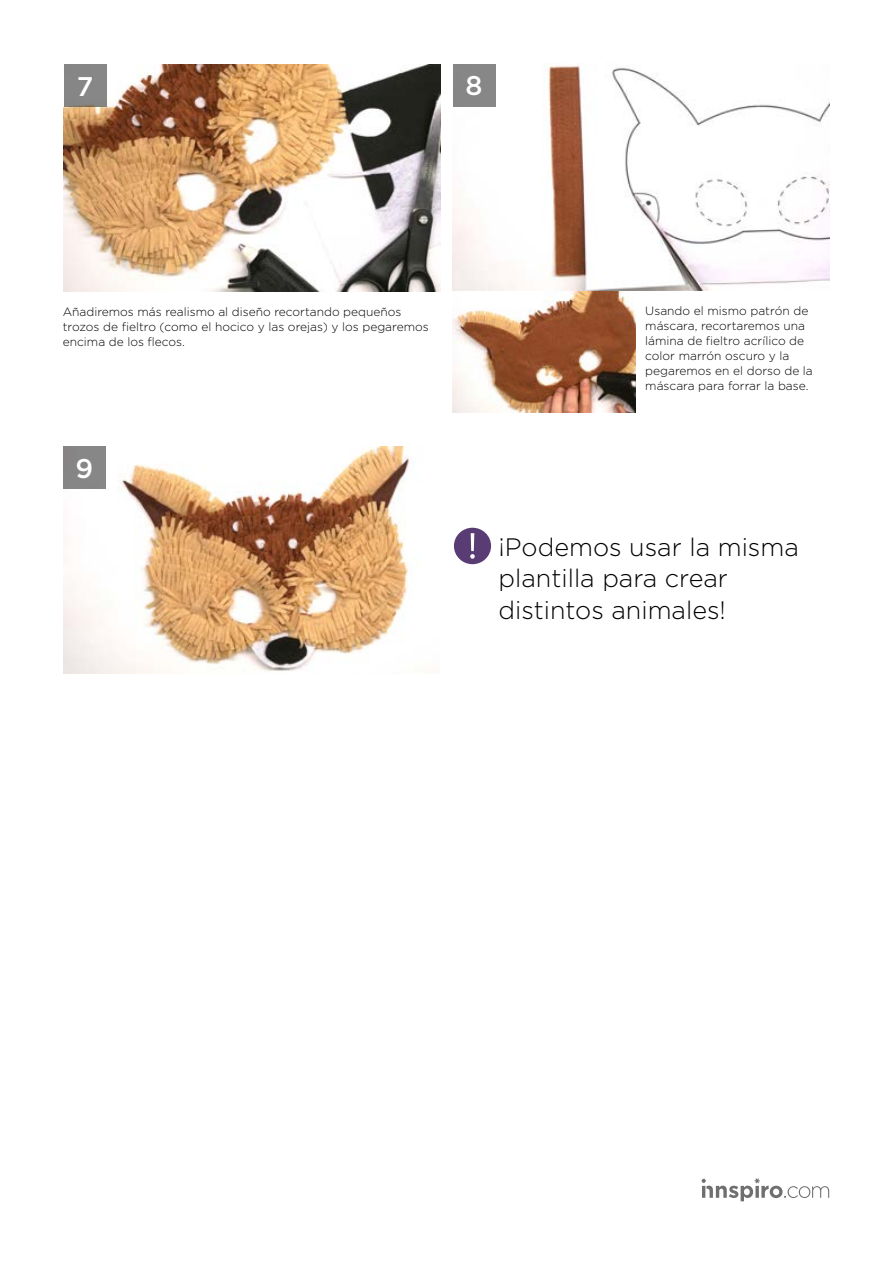
<style>
.page{position:relative;width:893px;height:1263px;background:#fff}
.page>*{position:absolute;margin:0;border:0;box-sizing:border-box;transform-origin:0 0}
.t1{font:500 27px "Gotham";color:#fff}
.t2{font:300 25.2px/31.5px "Gotham";color:#000}
.t3{font:300 12px/15px "Gotham";color:#000}
</style>
<div class="page">
<svg style="left:702px;top:1178px;width:127px;height:23px"></svg>
<img style="left:453px;top:64px;width:376px;height:227px">
<img style="left:63px;top:446px;width:347px;height:227px">
<div style="left:453px;top:64px;width:42px;height:42px;background:#878787"></div>
<div style="left:63px;top:447px;width:43px;height:42px;background:#878787"></div>
<img style="left:453px;top:291px;width:183px;height:122px">
<img style="left:64px;top:65px;width:376px;height:226px">
<div style="left:64px;top:65px;width:42px;height:42px;background:#878787"></div>
<div style="left:454px;top:528px;width:37px;height:36px;background:#5a3c75;border-radius:50%"></div>
<svg style="left:470px;top:533px;width:5px;height:26px"></svg>
<h1 class="t1" style="left:77px;top:71px;width:18px">7</h1>
<h1 class="t1" style="left:466px;top:70px;width:19px">8</h1>
<p class="t3" style="left:63px;top:304px;width:367px">Añadiremos más realismo al diseño recortando pequeños trozos de fieltro (como el hocico y las orejas) y los pegaremos encima de los flecos.</p>
<h1 class="t1" style="left:75px;top:453px;width:19px">9</h1>
<p class="t3" style="left:645px;top:304px;width:169px">Usando el mismo patrón de máscara, recortaremos una lámina de fieltro acrílico de color marrón oscuro y la pegaremos en el dorso de la máscara para forrar la base.</p>
<h2 class="t2" style="left:499px;top:531px;width:302px">¡Podemos usar la misma plantilla para crear distintos animales!</h2>
</div>
